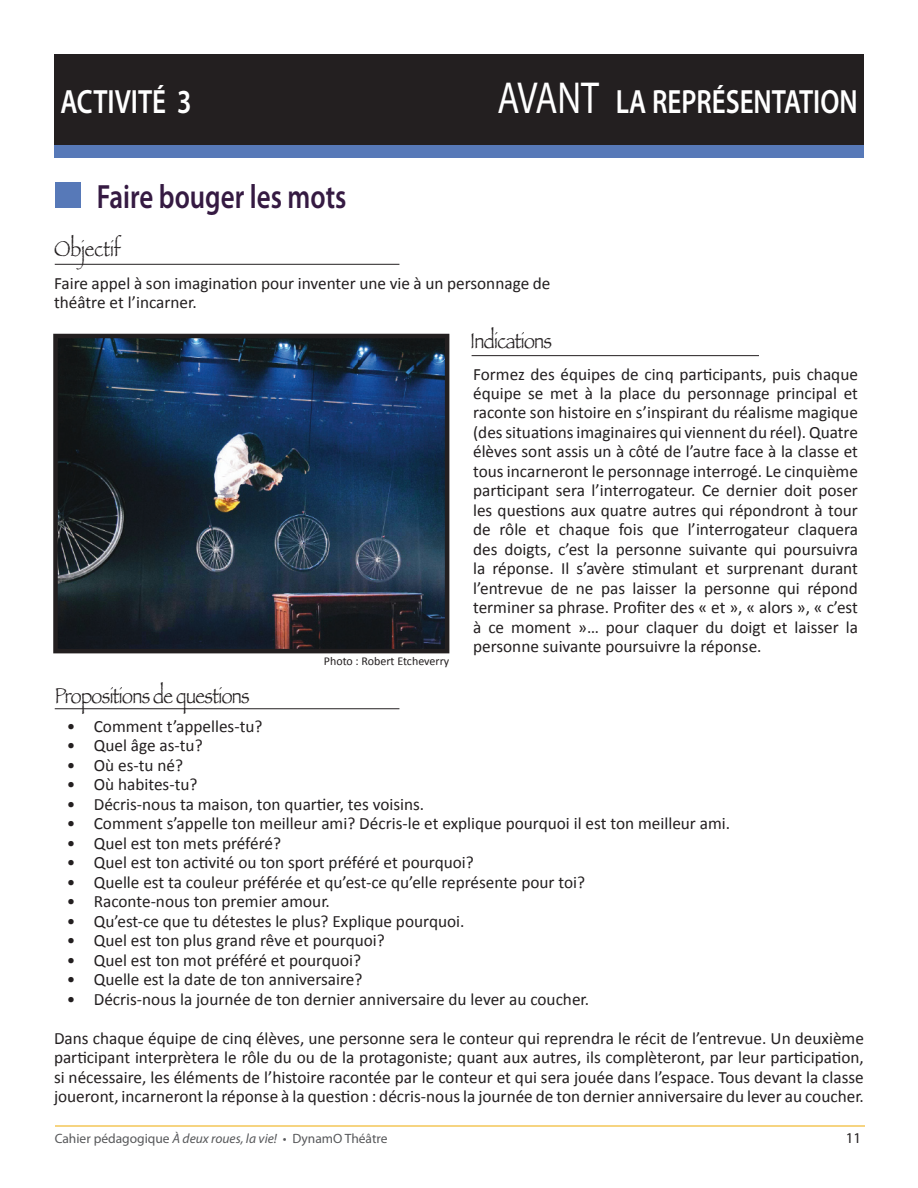
<style>
.page{position:relative;width:918px;height:1188px;background:#fff}
.page>*{position:absolute;margin:0;border:0;box-sizing:border-box;transform-origin:0 0}
.t1{font:600 33.75px "Myriad Pro";color:#fff;scale:.8 1}
.t2{font:600 33.75px "Myriad Pro";color:#351a42;scale:.8 1}
.t3{font:22.5px "Papyrus";letter-spacing:-.03em;color:#231f20;scale:.8 1}
.t4{font:22.5px "Papyrus";color:#231f20;scale:.8 1}
.t5{font:17.25px/19.5px "Calibri";color:#231f20;text-align:justify}
.t6{font:15px "Myriad Pro";color:#231f20}
.t7{font:13.5px "Myriad Pro";color:#57585a}
.t8{font:12px "Calibri";color:#231f20}
.s1{font-weight:400;font-size:45px}
.s2{font-style:italic}
</style>
<div class="page">
<div style="left:56px;top:183px;width:25px;height:25px;background:#5779b8"></div>
<div style="left:54px;top:144px;width:810px;height:14px;background:#5779b8"></div>
<hr style="left:55px;top:264px;width:344px;height:1px;background:#231f20">
<hr style="left:55px;top:708px;width:344px;height:1px;background:#231f20">
<hr style="left:472px;top:355px;width:287px;height:1px;background:#231f20">
<img style="left:58px;top:339px;width:386px;height:309px">
<div style="left:53px;top:334px;width:396px;height:319px;border:4px solid #231f20"></div>
<div style="left:54px;top:54px;width:810px;height:90px;background:#231f20"></div>
<hr style="left:55px;top:1125px;width:810px;height:1px;background:#f6d481">
<h1 class="t1" style="left:60px;top:80px;width:166px">ACTIVITÉ 3</h1>
<h1 class="t1" style="left:497px;top:80px;width:452px"><span class="s1">AVANT</span> LA REPRÉSENTATION</h1>
<h1 class="t2" style="left:97px;top:175px;width:314px">Faire bouger les mots</h1>
<h2 class="t4" style="left:54px;top:235px;width:85px">Objectif</h2>
<p class="t5" style="left:54px;top:273px;width:498px">Faire appel à son imagination pour inventer une vie à un personnage de théâtre et l’incarner.</p>
<p class="t8" style="left:324px;top:654px;width:127px">Photo : Robert Etcheverry</p>
<h2 class="t3" style="left:471px;top:327px;width:103px">Indications</h2>
<p class="t5" style="left:473px;top:364px;width:386px">Formez des équipes de cinq participants, puis chaque équipe se met à la place du personnage principal et raconte son histoire en s’inspirant du réalisme magique (des situations imaginaires qui viennent du réel). Quatre élèves sont assis un à côté de l’autre face à la classe et tous incarneront le personnage interrogé. Le cinquième participant sera l’interrogateur. Ce dernier doit poser les questions aux quatre autres qui répondront à tour de rôle et chaque fois que l’interrogateur claquera des doigts, c’est la personne suivante qui poursuivra la réponse. Il s’avère stimulant et surprenant durant l’entrevue de ne pas laisser la personne qui répond terminer sa phrase. Profiter des « et », « alors », « c’est à ce moment »… pour claquer du doigt et laisser la personne suivante poursuivre la réponse.</p>
<h2 class="t3" style="left:55px;top:682px;width:245px">Propositions de questions</h2>
<p class="t5" style="left:67px;top:716px;width:197px">• Comment t’appelles-tu?</p>
<p class="t5" style="left:67px;top:736px;width:137px">• Quel âge as-tu?</p>
<p class="t5" style="left:67px;top:755px;width:118px">• Où es-tu né?</p>
<p class="t5" style="left:67px;top:775px;width:132px">• Où habites-tu?</p>
<p class="t5" style="left:67px;top:794px;width:359px">• Décris-nous ta maison, ton quartier, tes voisins.</p>
<p class="t5" style="left:67px;top:814px;width:665px">• Comment s’appelle ton meilleur ami? Décris-le et explique pourquoi il est ton meilleur ami.</p>
<p class="t5" style="left:67px;top:833px;width:216px">• Quel est ton mets préféré?</p>
<p class="t5" style="left:67px;top:853px;width:409px">• Quel est ton activité ou ton sport préféré et pourquoi?</p>
<p class="t5" style="left:67px;top:872px;width:520px">• Quelle est ta couleur préférée et qu’est-ce qu’elle représente pour toi?</p>
<p class="t5" style="left:67px;top:892px;width:265px">• Raconte-nous ton premier amour.</p>
<p class="t5" style="left:67px;top:911px;width:399px">• Qu’est-ce que tu détestes le plus? Explique pourquoi.</p>
<p class="t5" style="left:67px;top:931px;width:320px">• Quel est ton plus grand rêve et pourquoi?</p>
<p class="t5" style="left:67px;top:950px;width:296px">• Quel est ton mot préféré et pourquoi?</p>
<p class="t5" style="left:67px;top:970px;width:297px">• Quelle est la date de ton anniversaire?</p>
<p class="t5" style="left:67px;top:989px;width:524px">• Décris-nous la journée de ton dernier anniversaire du lever au coucher.</p>
<p class="t5" style="left:54px;top:1028px;width:812px">Dans chaque équipe de cinq élèves, une personne sera le conteur qui reprendra le récit de l’entrevue. Un deuxième participant interprètera le rôle du ou de la protagoniste; quant aux autres, ils complèteront, par leur participation, si nécessaire, les éléments de l’histoire racontée par le conteur et qui sera jouée dans l’espace. Tous devant la classe joueront, incarneront la réponse à la question : décris-nous la journée de ton dernier anniversaire du lever au coucher.</p>
<p class="t7" style="left:55px;top:1130px;width:334px">Cahier pédagogique <span class="s2">À deux roues, la vie!</span> • DynamO Théâtre</p>
<p class="t6" style="left:846px;top:1129px;width:17px">11</p>
</div>
